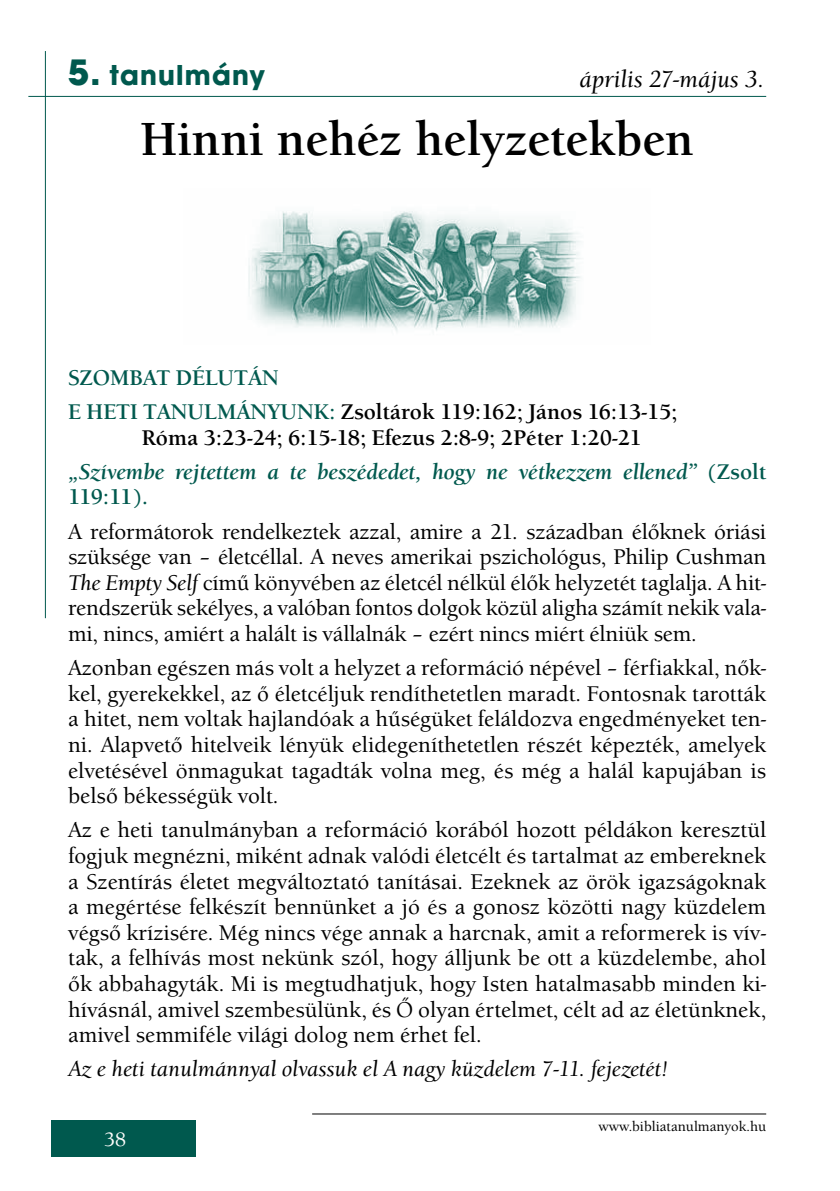
<style>
.page{position:relative;width:840px;height:1191px;background:#fff}
.page>*{position:absolute;margin:0;border:0;box-sizing:border-box;transform-origin:0 0}
.t1{font:700 48px "Berkeley Old Sty Itc TEE";color:#000}
.t2{font:700 30px "Avant Gar Got Itc TEE";letter-spacing:.04em;color:#00594e}
.t3{font:italic 500 24px "Berkeley Old Sty Itc TEE";color:#000}
.t4{font:500 22px/25.6px "Berkeley Old Sty Itc TEE";color:#000;text-align:justify}
.t5{font:italic 700 22px/34px "Berkeley Old Sty Itc TEE";color:#00594e}
.t6{font:700 22px/34px "Berkeley Old Sty Itc TEE";color:#00594e}
.t7{font:italic 500 22px "Berkeley Old Sty Itc TEE";color:#000}
.t8{font:500 20px "Berkeley Old Sty Itc TEE";color:#fffefd}
.t9{font:500 14px "Berkeley Old Sty Itc TEE";color:#000}
.s1{font-size:38px}
.s2{color:#000}
.s3{font-style:normal;color:#000}
.s4{font-style:normal}
.s5{font-style:italic}
</style>
<div class="page">
<div style="left:51px;top:1120px;width:145px;height:37px;background:#00594e"></div>
<hr style="left:28px;top:96px;width:737px;height:1px;background:#00594e">
<hr style="left:45px;top:51px;width:1px;height:567px;background:#00594e">
<img style="left:248px;top:211px;width:333px;height:121px">
<hr style="left:312px;top:1113px;width:453px;height:1px;background:#000">
<h2 class="t2" style="left:68px;top:57px;width:198px"><span class="s1">5.</span> tanulmány</h2>
<p class="t3" style="left:579px;top:65px;width:186px">április 27-május 3.</p>
<h1 class="t1" style="left:140px;top:111px;width:554px">Hinni nehéz helyzetekben</h1>
<p class="t6" style="left:68px;top:361px;width:610px">SZOMBAT DÉLUTÁN<br>E HETI TANULMÁNYUNK: <span class="s2">Zsoltárok 119:162; János 16:13-15;</span></p>
<p class="t5" style="left:68px;top:420px;width:699px;text-indent:74px"><span class="s3">Róma 3:23-24; 6:15-18; Efezus 2:8-9; 2Péter 1:20-21<br></span>„Szívembe rejtettem a te beszédedet, hogy ne vétkezzem ellened” <span class="s4">(Zsolt</span></p>
<p class="t6" style="left:68px;top:480px;width:81px">119:11).</p>
<p class="t4" style="left:68px;top:518px;width:699px">A reformátorok rendelkeztek azzal, amire a 21. században élőknek óriási szüksége van – életcéllal. A neves amerikai pszichológus, Philip Cushman <span class="s5">The Empty Self</span> című könyvében az életcél nélkül élők helyzetét taglalja. A hit&shy;rendszerük sekélyes, a valóban fontos dolgok közül aligha számít nekik vala&shy;mi, nincs, amiért a halált is vállalnák – ezért nincs miért élniük sem.</p>
<p class="t4" style="left:68px;top:655px;width:699px">Azonban egészen más volt a helyzet a reformáció népével – férfiakkal, nők&shy;kel, gyerekekkel, az ő életcéljuk rendíthetetlen maradt. Fontosnak tarották a hitet, nem voltak hajlandóak a hűségüket feláldozva engedményeket ten&shy;ni. Alapvető hitelveik lényük elidegeníthetetlen részét képezték, amelyek elvetésével önmagukat tagadták volna meg, és még a halál kapujában is belső békességük volt.</p>
<p class="t4" style="left:68px;top:817px;width:699px">Az e heti tanulmányban a reformáció korából hozott példákon keresztül fogjuk megnézni, miként adnak valódi életcélt és tartalmat az embereknek a Szentírás életet megváltoztató tanításai. Ezeknek az örök igazságoknak a megértése felkészít bennünket a jó és a gonosz közötti nagy küzdelem végső krízisére. Még nincs vége annak a harcnak, amit a reformerek is vív&shy;tak, a felhívás most nekünk szól, hogy álljunk be ott a küzdelembe, ahol ők abbahagyták. Mi is megtudhatjuk, hogy Isten hatalmasabb minden ki&shy;hívásnál, amivel szembesülünk, és Ő olyan értelmet, célt ad az életünknek, amivel semmiféle világi dolog nem érhet fel.</p>
<p class="t7" style="left:68px;top:1055px;width:600px">Az e heti tanulmánnyal olvassuk el A nagy küzdelem 7-11. fejezetét!</p>
<p class="t8" style="left:104px;top:1128px;width:24px">38</p>
<p class="t9" style="left:598px;top:1118px;width:169px">www.bibliatanulmanyok.hu</p>
</div>
